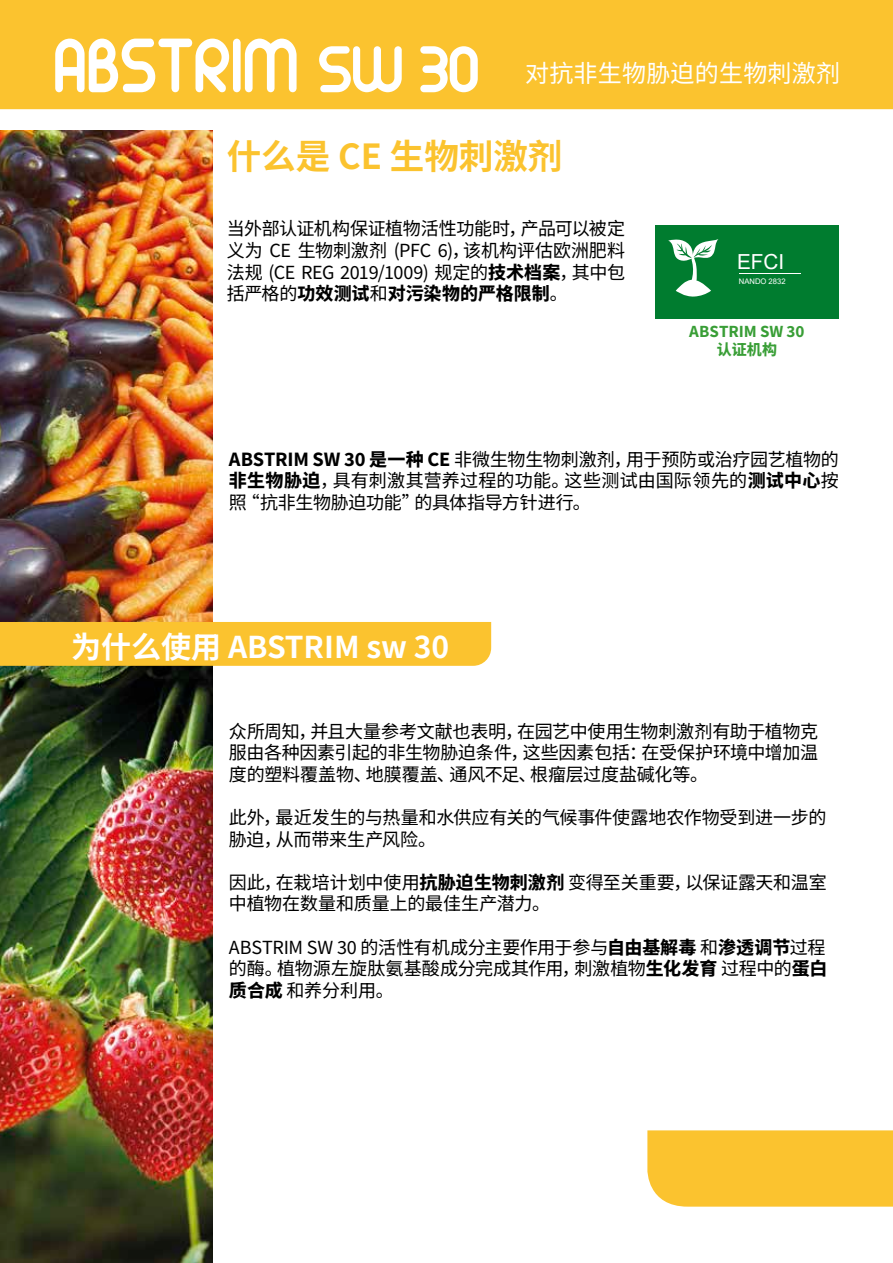
<style>
.page{position:relative;width:893px;height:1263px;background:#fff}
.page>*{position:absolute;margin:0;border:0;box-sizing:border-box;transform-origin:0 0}
.t1{font:300 84px "z Arista";letter-spacing:.02em;color:#fff;scale:.91 1}
.t2{font:700 34.5px "Noto Sans SC";color:#fbc32f}
.t3{font:700 30px "Noto Sans SC";color:#fff}
.t4{font:24px "Noto Sans SC";letter-spacing:.01em;color:#fff}
.t5{font:20.7px "Arial";color:#fff}
.t6{font:18px/21.6px "Noto Sans SC";letter-spacing:-.01em;color:#000;text-align:justify}
.t7{font:800 15px/18px "Noto Sans SC";color:#399e36;text-align:center}
.t8{font:7.65px "Arial";color:#fff}
.s1{font-size:72px}
.s2{font-weight:800}
</style>
<div class="page">
<img style="left:0;top:131px;width:213px;height:1132px">
<div style="left:647px;top:1130px;width:246px;height:76px;background:#fbc32f"></div>
<div style="left:0;top:0;width:893px;height:109px;background:#fbc32f"></div>
<div style="left:655px;top:226px;width:184px;height:93px;background:#007c2f"></div>
<hr style="left:739px;top:274px;width:61px;height:1px;background:#fff">
<svg style="left:668px;top:239px;width:50px;height:58px"></svg>
<div style="left:0;top:622px;width:491px;height:44px;background:#fbc32f"></div>
<h1 class="t1" style="left:54px;top:21px;width:468px">ABSTRIM <span class="s1">SW 30</span></h1>
<h3 class="t4" style="left:525px;top:59px;width:316px">对抗非生物胁迫的生物刺激剂</h3>
<h2 class="t2" style="left:227px;top:136px;width:337px">什么是 CE 生物刺激剂</h2>
<p class="t6" style="left:227px;top:218px;width:400px">当外部认证机构保证植物活性功能时，产品可以被定义为 CE 生物刺激剂 (PFC 6)，该机构评估欧洲肥料法规 (CE REG 2019/1009) 规定的<span class="s2">技术档案</span>，其中包括严格的<span class="s2">功效测试</span>和<span class="s2">对污染物的严格限制</span>。</p>
<p class="t5" style="left:737px;top:247px;width:49px">EFCI</p>
<p class="t8" style="left:739px;top:276px;width:48px">NANDO 2832</p>
<p class="t7" style="left:689px;top:322px;width:117px">ABSTRIM SW 30认证机构</p>
<p class="t6" style="left:229px;top:449px;width:611px"><span class="s2">ABSTRIM SW 30 是一种 CE</span> 非微生物生物刺激剂，用于预防或治疗园艺植物的<span class="s2">非生物胁迫</span>，具有刺激其营养过程的功能。这些测试由国际领先的<span class="s2">测试中心</span>按照“抗非生物胁迫功能”的具体指导方针进行。</p>
<h3 class="t3" style="left:71px;top:630px;width:380px">为什么使用 ABSTRIM sw 30</h3>
<p class="t6" style="left:229px;top:721px;width:591px">众所周知，并且大量参考文献也表明，在园艺中使用生物刺激剂有助于植物克服由各种因素引起的非生物胁迫条件，这些因素包括：在受保护环境中增加温度的塑料覆盖物、地膜覆盖、通风不足、根瘤层过度盐碱化等。</p>
<p class="t6" style="left:229px;top:807px;width:599px">此外，最近发生的与热量和水供应有关的气候事件使露地农作物受到进一步的胁迫，从而带来生产风险。</p>
<p class="t6" style="left:229px;top:872px;width:599px">因此，在栽培计划中使用<span class="s2">抗胁迫生物刺激剂</span>变得至关重要，以保证露天和温室中植物在数量和质量上的最佳生产潜力。</p>
<p class="t6" style="left:229px;top:937px;width:600px">ABSTRIM SW 30 的活性有机成分主要作用于参与<span class="s2">自由基解毒</span>和<span class="s2">渗透调节</span>过程的酶。植物源左旋肽氨基酸成分完成其作用，刺激植物<span class="s2">生化发育</span>过程中的<span class="s2">蛋白质合成</span> 和养分利用。</p>
</div>
